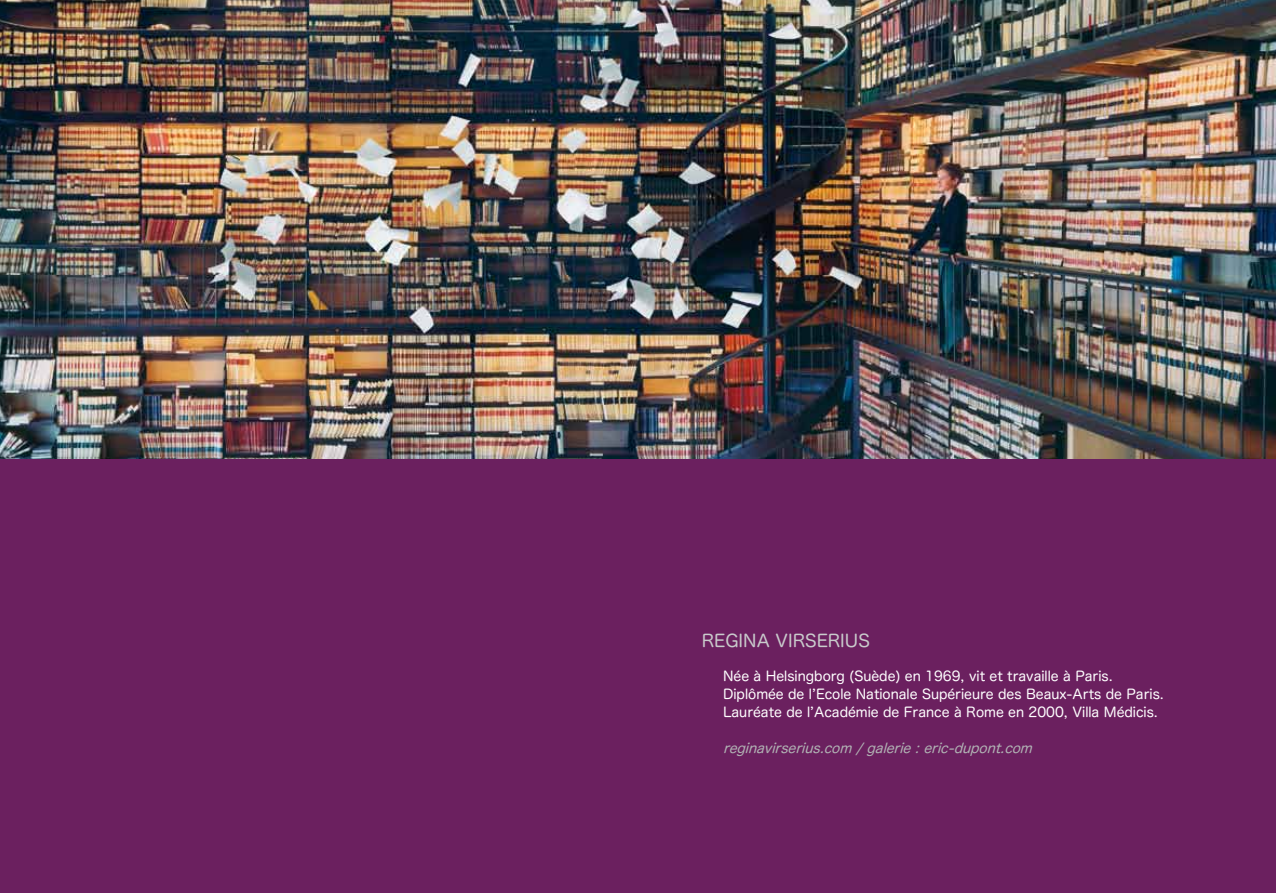
<style>
.page{position:relative;width:1276px;height:893px;background:#fff}
.page>*{position:absolute;margin:0;border:0;box-sizing:border-box;transform-origin:0 0}
.t1{font:17.25px "Hira Maru Pro N W4";color:#c9cbcc}
.t2{font:13.5px/18px "Hira Maru Pro N W4";color:#fff}
.t3{font:italic 13.5px "Hira Maru Pro N W4";color:#b1b3b4}
</style>
<div class="page">
<div style="left:0;top:458px;width:1275px;height:435px;background:#6b205f"></div>
<img style="left:0;top:0;width:1275px;height:458px">
<p class="t1" style="left:702px;top:626px;width:170px">REGINA VIRSERIUS</p>
<p class="t2" style="left:723px;top:666px;width:442px">Née à Helsingborg (Suède) en 1969, vit et travaille à Paris.<br>Diplômée de lʼEcole Nationale Supérieure des Beaux-Arts de Paris.<br>Lauréate de lʼAcadémie de France à Rome en 2000, Villa Médicis.</p>
<p class="t3" style="left:723px;top:737px;width:316px">reginavirserius.com /galerie:eric-dupont.com</p>
</div>
